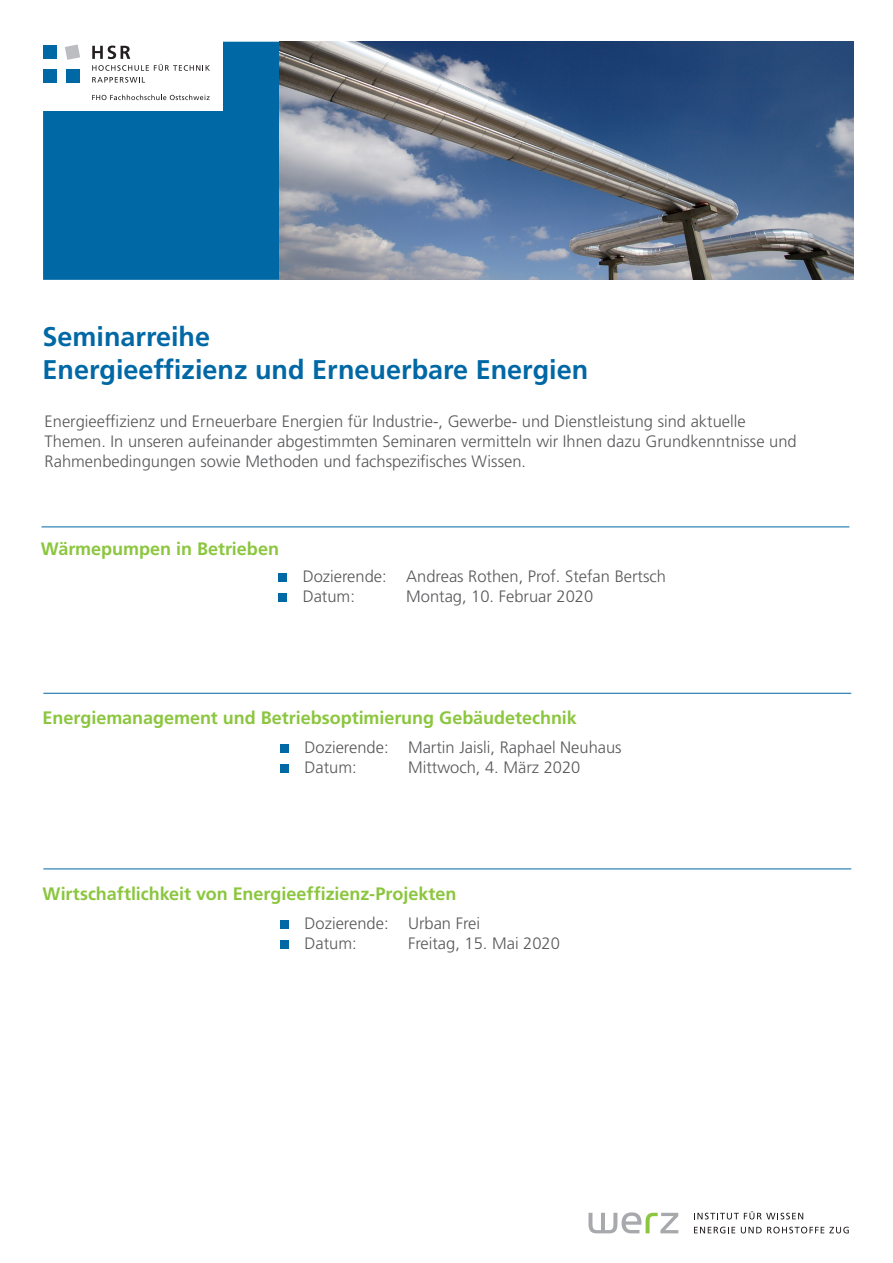
<style>
.page{position:relative;width:893px;height:1263px;background:#fff}
.page>*{position:absolute;margin:0;border:0;box-sizing:border-box;transform-origin:0 0}
.Titel{font:700 27px "Frutiger LT Pro";color:#0068a5}
.Zwischentitel_12P_gr{font:700 18px "Frutiger LT Pro";color:#8bc63e}
.Lauftext_ohne_Breite{font:300 16.5px "Frutiger LT Pro";color:#57585a}
</style>
<div class="page">
<svg style="left:694px;top:1211px;width:109px;height:8px"></svg>
<svg style="left:694px;top:1227px;width:41px;height:6px"></svg>
<svg style="left:741px;top:1227px;width:108px;height:6px"></svg>
<svg style="left:588px;top:1212px;width:90px;height:21px"></svg>
<div style="left:43px;top:42px;width:238px;height:238px;background:#0068a5;border:2px solid #0068a5"></div>
<div style="left:37px;top:35px;width:186px;height:76px;background:#fff"></div>
<div style="left:44px;top:46px;width:13px;height:13px;background:#0068a5"></div>
<div style="left:44px;top:69px;width:13px;height:13px;background:#0068a5"></div>
<div style="left:66px;top:69px;width:13px;height:13px;background:#0068a5"></div>
<svg style="left:65px;top:44px;width:15px;height:16px"></svg>
<svg style="left:92px;top:95px;width:118px;height:5px"></svg>
<svg style="left:92px;top:46px;width:118px;height:25px"></svg>
<svg style="left:92px;top:77px;width:53px;height:6px"></svg>
<img style="left:280px;top:42px;width:573px;height:238px">
<hr style="left:43px;top:693px;width:808px;height:1px;background:#0068a5">
<div style="left:280px;top:764px;width:8px;height:9px;background:#0068a5"></div>
<div style="left:280px;top:744px;width:8px;height:9px;background:#0068a5"></div>
<hr style="left:43px;top:868px;width:808px;height:1px;background:#0068a5">
<div style="left:280px;top:940px;width:8px;height:8px;background:#0068a5"></div>
<div style="left:280px;top:920px;width:8px;height:8px;background:#0068a5"></div>
<div style="left:278px;top:593px;width:9px;height:9px;background:#0068a5"></div>
<div style="left:278px;top:573px;width:9px;height:9px;background:#0068a5"></div>
<hr style="left:41px;top:526px;width:808px;height:1px;background:#0068a5">
<p class="Titel" style="left:43px;top:321px;width:169px">Seminarreihe</p>
<p class="Titel" style="left:43px;top:353px;width:547px">Energieeffizienz und Erneuerbare Energien</p>
<p class="Lauftext_ohne_Breite" style="left:45px;top:412px;width:703px">Energieeffizienz und Erneuerbare Energien für Industrie-, Gewerbe- und Dienstleistung sind aktuelle</p>
<p class="Lauftext_ohne_Breite" style="left:45px;top:431px;width:754px">Themen. In unseren aufeinander abgestimmten Seminaren vermitteln wir Ihnen dazu Grundkenntnisse und</p>
<p class="Lauftext_ohne_Breite" style="left:45px;top:451px;width:483px">Rahmenbedingungen sowie Methoden und fachspezifisches Wissen.</p>
<p class="Zwischentitel_12P_gr" style="left:41px;top:538px;width:240px">Wärmepumpen in Betrieben</p>
<p class="Lauftext_ohne_Breite" style="left:303px;top:567px;width:365px">Dozierende: Andreas Rothen, Prof. Stefan Bertsch</p>
<p class="Lauftext_ohne_Breite" style="left:303px;top:587px;width:54px">Datum:</p>
<p class="Lauftext_ohne_Breite" style="left:406px;top:587px;width:189px">Montag, 10. Februar 2020</p>
<p class="Zwischentitel_12P_gr" style="left:43px;top:707px;width:536px">Energiemanagement und Betriebsoptimierung Gebäudetechnik</p>
<p class="Lauftext_ohne_Breite" style="left:305px;top:738px;width:319px">Dozierende: Martin Jaisli, Raphael Neuhaus</p>
<p class="Lauftext_ohne_Breite" style="left:305px;top:758px;width:54px">Datum:</p>
<p class="Lauftext_ohne_Breite" style="left:408px;top:758px;width:174px">Mittwoch, 4. März 2020</p>
<p class="Zwischentitel_12P_gr" style="left:43px;top:883px;width:415px">Wirtschaftlichkeit von Energieeffizienz-Projekten</p>
<p class="Lauftext_ohne_Breite" style="left:305px;top:913px;width:177px">Dozierende: Urban Frei</p>
<p class="Lauftext_ohne_Breite" style="left:305px;top:933px;width:54px">Datum:</p>
<p class="Lauftext_ohne_Breite" style="left:408px;top:933px;width:153px">Freitag, 15. Mai 2020</p>
</div>
